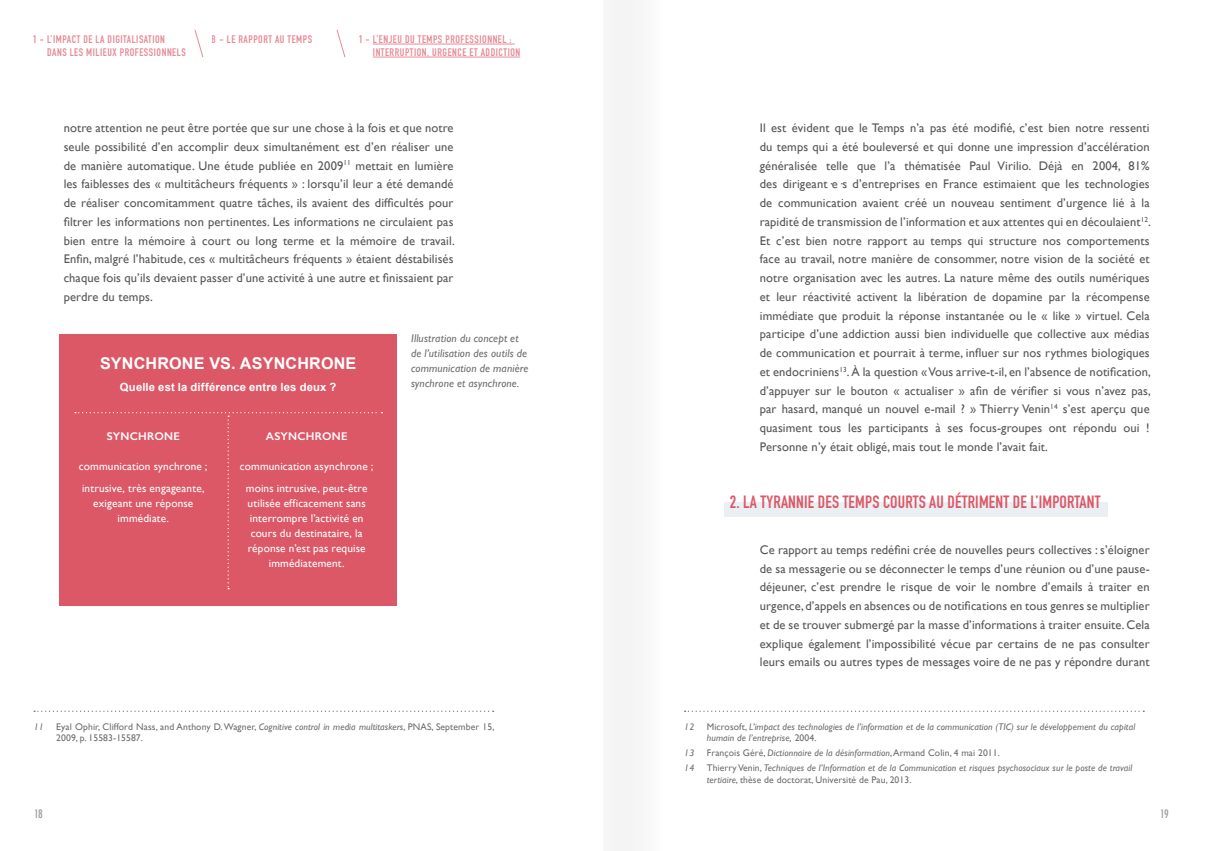
<style>
.page{position:relative;width:1205px;height:851px;background:#fff}
.page>*{position:absolute;margin:0;border:0;box-sizing:border-box;transform-origin:0 0}
.t1{font:700 17.5px "DIN Condensed";letter-spacing:.01em;color:#dc5867}
.t2{font:700 16.25px "Arial";letter-spacing:.01em;color:#fff}
.t3{font:12.5px/18.8px "Gill Sans";letter-spacing:.01em;color:#575756;text-align:justify}
.t4{font:11.25px/15px "Gill Sans";letter-spacing:.015em;color:#fff;text-align:center}
.t5{font:italic 11.25px/15px "Gill Sans";letter-spacing:.01em;color:#706f6f}
.t6{font:700 11.25px "Arial";letter-spacing:.015em;color:#fff}
.t7{font:600 11.25px "Gill Sans";letter-spacing:.02em;color:#fff}
.t8{font:500 condensed 11.25px "Futura";color:#9d9d9c}
.t9{font:700 10.88px/13px "DIN Condensed";letter-spacing:.05em;color:#dc5867}
.t10{font:italic 9.62px/11.5px "Gill Sans";letter-spacing:.01em;color:#706f6f}
.t11{font:9.62px/11.5px "Gill Sans";letter-spacing:.01em;color:#706f6f}
.s1{font-style:italic}
.s2{font-style:normal}
</style>
<div class="page">
<div style="left:603px;top:0;width:71px;height:850px;background:#f6f6f6"></div>
<hr style="left:373px;top:44px;width:142px;height:1px;background:#dc5867">
<hr style="left:373px;top:57px;width:147px;height:1px;background:#dc5867">
<svg style="left:194px;top:29px;width:10px;height:29px"></svg>
<svg style="left:336px;top:29px;width:10px;height:29px"></svg>
<svg style="left:34px;top:710px;width:460px;height:1px"></svg>
<svg style="left:684px;top:710px;width:460px;height:1px"></svg>
<div style="left:724px;top:502px;width:384px;height:14px;background:#e9eff3"></div>
<div style="left:59px;top:334px;width:338px;height:272px;background:#dc5867"></div>
<svg style="left:75px;top:412px;width:307px;height:177px"></svg>
<p class="t9" style="left:47px;top:33px;width:140px;text-indent:-14px">1 - L’IMPACT DE LA DIGITALISATION<br>DANS LES MILIEUX PROFESSIONNELS</p>
<p class="t9" style="left:212px;top:33px;width:102px">B - LE RAPPORT AU TEMPS</p>
<p class="t9" style="left:373px;top:33px;width:149px;text-indent:-14px">1 - L’ENJEU DU TEMPS PROFESSIONNEL :<br>INTERRUPTION, URGENCE ET ADDICTION</p>
<p class="t3" style="left:64px;top:118px;width:393px">notre attention ne peut être portée que sur une chose à la fois et que notre seule possibilité d’en accomplir deux simultanément est d’en réaliser une de manière automatique. Une étude publiée en 2009<sup>11</sup> mettait en lumière les faiblesses des « multitâcheurs fréquents » : lorsqu’il leur a été demandé de réaliser concomitamment quatre tâches, ils avaient des difficultés pour filtrer les informations non pertinentes. Les informations ne circulaient pas bien entre la mémoire à court ou long terme et la mémoire de travail.<br>Enfin, malgré l’habitude, ces « multitâcheurs fréquents » étaient déstabilisés chaque fois qu’ils devaient passer d’une activité à une autre et finissaient par perdre du temps.</p>
<h2 class="t2" style="left:100px;top:353px;width:258px">SYNCHRONE VS. ASYNCHRONE</h2>
<p class="t6" style="left:120px;top:379px;width:218px">Quelle est la différence entre les deux ?</p>
<p class="t7" style="left:107px;top:429px;width:75px">SYNCHRONE</p>
<p class="t4" style="left:79px;top:455px;width:130px;line-height:22.1px;text-align:left">communication synchrone ; intrusive, très engageante,</p>
<p class="t4" style="left:93px;top:496px;width:101px">exigeant une réponse immédiate.</p>
<p class="t7" style="left:266px;top:429px;width:83px">ASYNCHRONE</p>
<p class="t4" style="left:240px;top:455px;width:135px;line-height:22.1px">communication asynchrone ; moins intrusive, peut-être</p>
<p class="t4" style="left:248px;top:496px;width:120px">utilisée efficacement sans interrompre l’activité en cours du destinataire, la réponse n’est pas requise immédiatement.</p>
<p class="t5" style="left:411px;top:331px;width:119px">Illustration du concept et de l’utilisation des outils de communication de manière synchrone et asynchrone.</p>
<p class="t10" style="left:34px;top:720px;width:12px">11</p>
<p class="t11" style="left:56px;top:720px;width:440px">Eyal Ophir, Clifford Nass, and Anthony D. Wagner, <span class="s1">Cognitive control in media multitaskers</span>, PNAS, September 15,<br>2009, p. 15583-15587.</p>
<p class="t3" style="left:760px;top:118px;width:393px">Il est évident que le Temps n’a pas été modifié, c’est bien notre ressenti du temps qui a été bouleversé et qui donne une impression d’accélération généralisée telle que l’a thématisée Paul Virilio. Déjà en 2004, 81% des dirigeant·e·s d’entreprises en France estimaient que les technologies de communication avaient créé un nouveau sentiment d’urgence lié à la rapidité de transmission de l’information et aux attentes qui en découlaient<sup>12</sup>.<br>Et c’est bien notre rapport au temps qui structure nos comportements face au travail, notre manière de consommer, notre vision de la société et notre organisation avec les autres. La nature même des outils numériques et leur réactivité activent la libération de dopamine par la récompense immédiate que produit la réponse instantanée ou le « like » virtuel. Cela participe d’une addiction aussi bien individuelle que collective aux médias de communication et pourrait à terme, influer sur nos rythmes biologiques et endocriniens<sup>13</sup>.À la question « Vous arrive-t-il, en l’absence de notification, d’appuyer sur le bouton « actualiser » afin de vérifier si vous n’avez pas, par hasard, manqué un nouvel e-mail ? » Thierry Venin<sup>14</sup> s’est aperçu que quasiment tous les participants à ses focus-groupes ont répondu oui !<br>Personne n’y était obligé, mais tout le monde l’avait fait.</p>
<h1 class="t1" style="left:730px;top:490px;width:372px">2. LA TYRANNIE DES TEMPS COURTS AU DÉTRIMENT DE L’IMPORTANT</h1>
<p class="t3" style="left:760px;top:540px;width:391px">Ce rapport au temps redéfini crée de nouvelles peurs collectives : s’éloigner de sa messagerie ou se déconnecter le temps d’une réunion ou d’une pause&shy;déjeuner, c’est prendre le risque de voir le nombre d’emails à traiter en urgence, d’appels en absences ou de notifications en tous genres se multiplier et de se trouver submergé par la masse d’informations à traiter ensuite. Cela explique également l’impossibilité vécue par certains de ne pas consulter leurs emails ou autres types de messages voire de ne pas y répondre durant</p>
<p class="t10" style="left:684px;top:720px;width:12px">12</p>
<p class="t10" style="left:707px;top:720px;width:430px"><span class="s2">Microsoft,</span> L’impact des technologies de l’information et de la communication (TIC) sur le développement du capital humain de l’entreprise, <span class="s2">2004.</span></p>
<p class="t10" style="left:684px;top:747px;width:12px">13</p>
<p class="t11" style="left:707px;top:747px;width:294px">François Géré, <span class="s1">Dictionnaire de la désinformation</span>, Armand Colin, 4 mai 2011.</p>
<p class="t10" style="left:684px;top:762px;width:12px">14</p>
<p class="t10" style="left:707px;top:762px;width:427px"><span class="s2">Thierry Venin,</span> Techniques de l’Information et de la Communication et risques psychosociaux sur le poste de travail tertiaire<span class="s2">, thèse de doctorat, Université de Pau, 2013.</span></p>
<p class="t8" style="left:34px;top:806px;width:10px">18</p>
<p class="t8" style="left:1160px;top:806px;width:10px">19</p>
</div>
